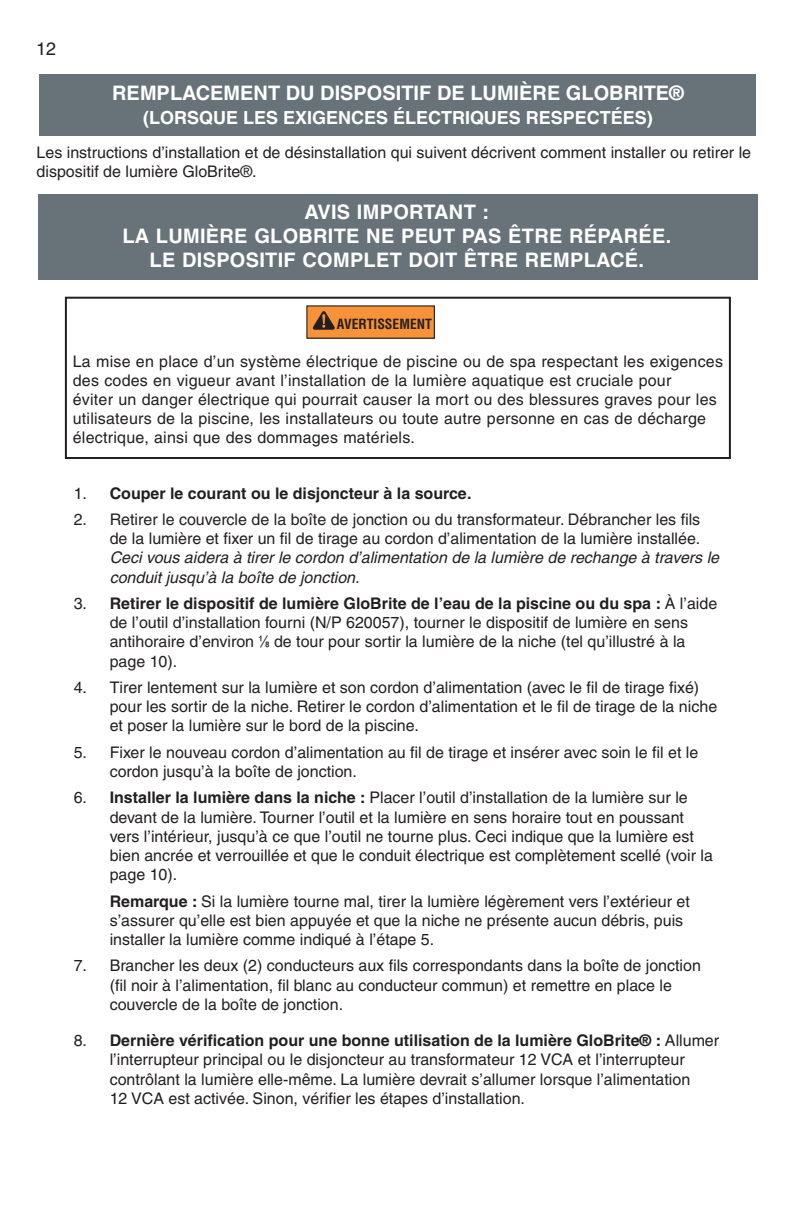
<style>
.page{position:relative;width:792px;height:1224px;background:#fff}
.page>*{position:absolute;margin:0;border:0;box-sizing:border-box;transform-origin:0 0}
.t1{font:700 20px/24px "Helvetica";letter-spacing:.015em;color:#fff;text-align:center}
.t2{font:700 18px "Helvetica";color:#fff}
.t3{font:18px "Helvetica";color:#231f20}
.t4{font:16px/19.2px "Helvetica";color:#231f20}
.t5{font:italic 16px/19.2px "Helvetica";color:#231f20}
.t6{font:700 16px "Helvetica";color:#231f20}
.t7{font:700 condensed 13.8px "Helvetica";color:#231f20}
.s1{font-weight:400}
.s2{font-weight:700}
.s3{font-family:"Arial Narrow"}
</style>
<div class="page">
<div style="left:307px;top:306px;width:127px;height:32px;background:#f69238"></div>
<div style="left:306px;top:305px;width:129px;height:34px;border:1px solid #231f20"></div>
<svg style="left:313px;top:311px;width:22px;height:19px"></svg>
<div style="left:65px;top:297px;width:666px;height:162px;border:2px solid #231f20"></div>
<div style="left:39px;top:74px;width:717px;height:62px;background:#687379"></div>
<div style="left:39px;top:194px;width:719px;height:86px;background:#687379"></div>
<p class="t3" style="left:36px;top:38px;width:22px">12</p>
<p class="t1" style="left:112px;top:81px;width:573px">REMPLACEMENT DU DISPOSITIF DE LUMIÈRE GLOBRITE®</p>
<p class="t2" style="left:143px;top:107px;width:511px">(LORSQUE LES EXIGENCES ÉLECTRIQUES RESPECTÉES)</p>
<p class="t4" style="left:37px;top:142px;width:716px">Les instructions d’installation et de désinstallation qui suivent décrivent comment installer ou retirer le dispositif de lumière GloBrite®.</p>
<p class="t1" style="left:122px;top:200px;width:550px">AVIS IMPORTANT :<br>LA LUMIÈRE GLOBRITE NE PEUT PAS ÊTRE RÉPARÉE.<br>LE DISPOSITIF COMPLET DOIT ÊTRE REMPLACÉ.</p>
<p class="t7" style="left:337px;top:316px;width:97px">AVERTISSEMENT</p>
<p class="t4" style="left:73px;top:351px;width:652px">La mise en place d’un système électrique de piscine ou de spa respectant les exigences des codes en vigueur avant l’installation de la lumière aquatique est cruciale pour<br>éviter un danger électrique qui pourrait causer la mort ou des blessures graves pour les utilisateurs de la piscine, les installateurs ou toute autre personne en cas de décharge électrique, ainsi que des dommages matériels.</p>
<p class="t6" style="left:74px;top:483px;width:399px"><span class="s1">1.</span> Couper le courant ou le disjoncteur à la source.</p>
<p class="t4" style="left:74px;top:510px;width:628px;text-align:right">2. Retirer le couvercle de la boîte de jonction ou du transformateur. Débrancher les fils de la lumière et fixer un fil de tirage au cordon d’alimentation de la lumière installée.</p>
<p class="t5" style="left:110px;top:548px;width:611px">Ceci vous aidera à tirer le cordon d’alimentation de la lumière de rechange à travers le conduit jusqu’à la boîte de jonction.</p>
<p class="t4" style="left:110px;top:594px;width:609px;text-indent:-36px">3. <span class="s2">Retirer le dispositif de lumière GloBrite de l’eau de la piscine ou du spa :</span> À l’aide de l’outil d’installation fourni (N/P 620057), tourner le dispositif de lumière en sens antihoraire d’environ <span class="s3">⅛</span> de tour pour sortir la lumière de la niche (tel qu’illustré à la page 10).</p>
<p class="t4" style="left:110px;top:678px;width:609px;text-indent:-36px">4. Tirer lentement sur la lumière et son cordon d’alimentation (avec le fil de tirage fixé) pour les sortir de la niche. Retirer le cordon d’alimentation et le fil de tirage de la niche et poser la lumière sur le bord de la piscine.</p>
<p class="t4" style="left:110px;top:743px;width:590px;text-indent:-36px">5. Fixer le nouveau cordon d’alimentation au fil de tirage et insérer avec soin le fil et le cordon jusqu’à la boîte de jonction.</p>
<p class="t4" style="left:110px;top:788px;width:605px;text-indent:-36px">6. <span class="s2">Installer la lumière dans la niche :</span> Placer l’outil d’installation de la lumière sur le devant de la lumière. Tourner l’outil et la lumière en sens horaire tout en poussant vers l’intérieur, jusqu’à ce que l’outil ne tourne plus. Ceci indique que la lumière est bien ancrée et verrouillée et que le conduit électrique est complètement scellé (voir la page 10).</p>
<p class="t4" style="left:110px;top:891px;width:582px"><span class="s2">Remarque :</span> Si la lumière tourne mal, tirer la lumière légèrement vers l’extérieur et s’assurer qu’elle est bien appuyée et que la niche ne présente aucun débris, puis installer la lumière comme indiqué à l’étape 5.</p>
<p class="t4" style="left:110px;top:956px;width:593px;text-indent:-36px">7. Brancher les deux (2) conducteurs aux fils correspondants dans la boîte de jonction (fil noir à l’alimentation, fil blanc au conducteur commun) et remettre en place le couvercle de la boîte de jonction.</p>
<p class="t4" style="left:110px;top:1031px;width:611px;text-indent:-36px">8. <span class="s2">Dernière vérification pour une bonne utilisation de la lumière GloBrite® :</span> Allumer l’interrupteur principal ou le disjoncteur au transformateur 12 VCA et l’interrupteur contrôlant la lumière elle-même. La lumière devrait s’allumer lorsque l’alimentation<br>12 VCA est activée. Sinon, vérifier les étapes d’installation.</p>
</div>
